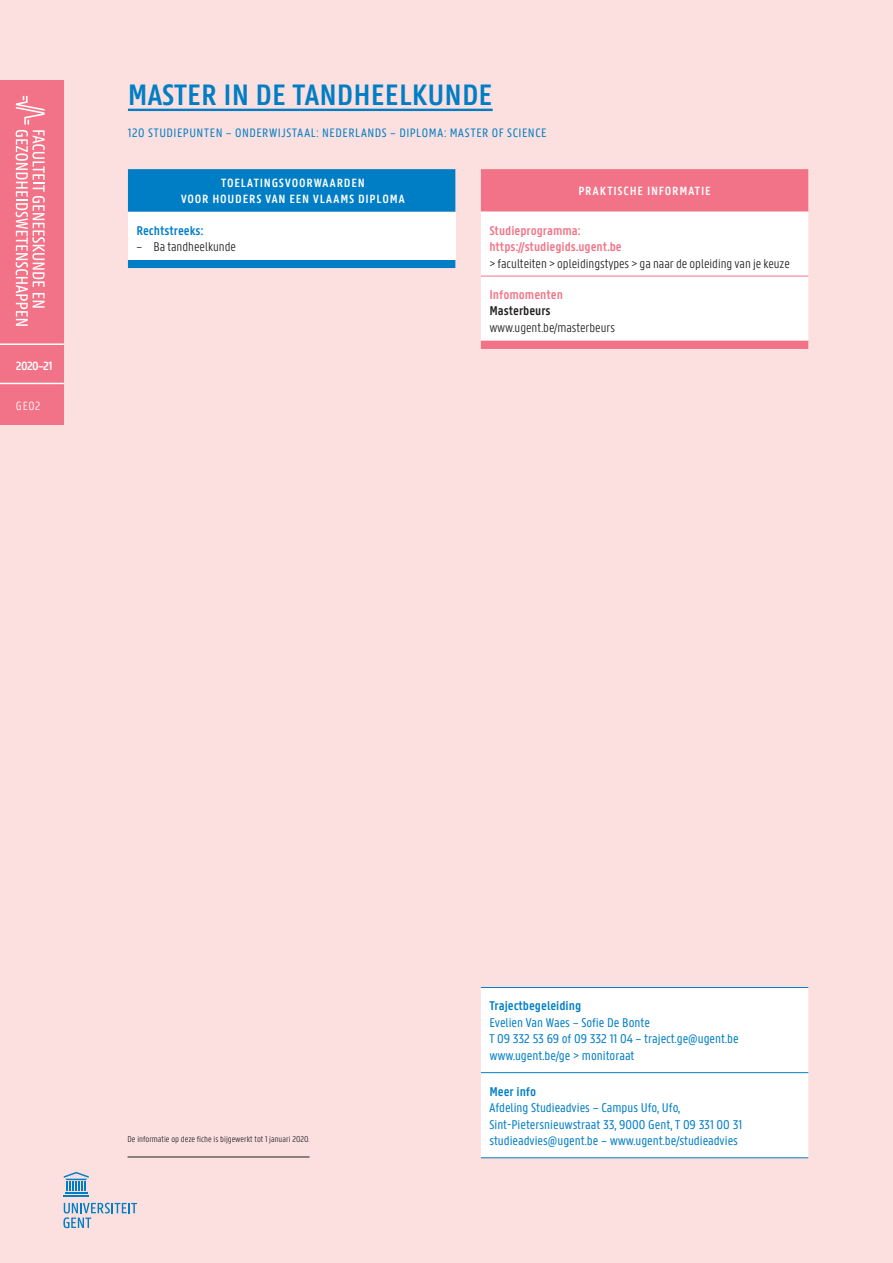
<style>
.page{position:relative;width:893px;height:1263px;background:#fce0e0}
.page>*{position:absolute;margin:0;border:0;box-sizing:border-box;transform-origin:0 0}
.t1{font:600 31.5px "U Gent Panno Text";color:#007ec5}
.t2{font:13.5px/16.5px "U Gent Panno Text";color:#007ec5}
.t3{font:300 13.5px "U Gent Panno Text";color:#231f20}
.t4{font:600 13.5px/16.5px "U Gent Panno Text";color:#f27387}
.t5{font:600 13.5px "U Gent Panno Text";color:#007ec5}
.t6{font:600 13.5px "U Gent Panno Text";color:#231f20}
.t7{font:13.05px "U Gent Panno Text";letter-spacing:.04em;color:#007ec5}
.t8{font:600 12.75px/15.8px "U Gent Panno Text";letter-spacing:.06em;color:#fff;text-align:center}
.t9{font:300 12.75px "U Gent Panno Text";color:#fff}
.t10{font:300 9px "U Gent Panno Text";color:#231f20}
</style>
<div class="page">
<div style="left:0;top:80px;width:64px;height:344px;background:#f27387"></div>
<svg style="left:16px;top:96px;width:29px;height:230px"></svg>
<hr style="left:0;top:343px;width:64px;height:2px;background:#fff">
<hr style="left:0;top:383px;width:64px;height:1px;background:#fff">
<hr style="left:65px;top:1192px;width:22px;height:2px;background:#007ec5">
<hr style="left:64px;top:1195px;width:25px;height:2px;background:#007ec5">
<svg style="left:64px;top:1172px;width:25px;height:19px"></svg>
<svg style="left:63px;top:1203px;width:74px;height:25px"></svg>
<hr style="left:128px;top:109px;width:365px;height:2px;background:#007ec5">
<div style="left:481px;top:988px;width:327px;height:169px;background:#fff"></div>
<hr style="left:481px;top:987px;width:327px;height:1px;background:#007ec5">
<hr style="left:481px;top:1072px;width:327px;height:1px;background:#007ec5">
<hr style="left:481px;top:1157px;width:327px;height:1px;background:#007ec5">
<div style="left:128px;top:169px;width:327px;height:99px;background:#007ec5"></div>
<div style="left:128px;top:212px;width:327px;height:48px;background:#fff"></div>
<div style="left:481px;top:169px;width:327px;height:180px;background:#f27387"></div>
<div style="left:481px;top:212px;width:327px;height:128px;background:#fff"></div>
<hr style="left:481px;top:276px;width:327px;height:1px;background:#f27387">
<hr style="left:128px;top:1157px;width:182px;height:1px;background:#231f20">
<p class="t8" style="left:16px;top:357px;width:38px">2020–21</p>
<p class="t9" style="left:16px;top:398px;width:26px">GE02</p>
<h1 class="t1" style="left:128px;top:76px;width:366px">MASTER IN DE TANDHEELKUNDE</h1>
<p class="t7" style="left:128px;top:125px;width:420px">120 STUDIEPUNTEN – ONDERWIJSTAAL: NEDERLANDS – DIPLOMA: MASTER OF SCIENCE</p>
<p class="t8" style="left:181px;top:175px;width:225px">TOELATINGSVOORWAARDEN<br>VOOR HOUDERS VAN EEN VLAAMS DIPLOMA</p>
<p class="t5" style="left:136px;top:222px;width:68px">Rechtstreeks:</p>
<p class="t3" style="left:136px;top:239px;width:101px">– Ba tandheelkunde</p>
<p class="t8" style="left:578px;top:183px;width:134px">PRAKTISCHE INFORMATIE</p>
<p class="t4" style="left:489px;top:222px;width:134px">Studieprogramma: https://studiegids.ugent.be</p>
<p class="t3" style="left:489px;top:255px;width:302px">&gt; faculteiten &gt; opleidingstypes &gt; ga naar de opleiding van je keuze</p>
<p class="t4" style="left:489px;top:286px;width:75px">Infomomenten</p>
<p class="t6" style="left:489px;top:303px;width:63px">Masterbeurs</p>
<p class="t3" style="left:489px;top:320px;width:127px">www.ugent.be/masterbeurs</p>
<p class="t10" style="left:128px;top:1134px;width:183px">De informatie op deze fiche is bijgewerkt tot 1 januari 2020.</p>
<p class="t5" style="left:489px;top:998px;width:93px">Trajectbegeleiding</p>
<p class="t2" style="left:489px;top:1014px;width:251px">Evelien Van Waes – Sofie De Bonte<br>T 09 332 53 69 of 09 332 11 04 – traject.ge@ugent.be www.ugent.be/ge &gt; monitoraat</p>
<p class="t5" style="left:489px;top:1083px;width:48px">Meer info</p>
<p class="t2" style="left:489px;top:1099px;width:254px">Afdeling Studieadvies – Campus Ufo, Ufo,<br>Sint-Pietersnieuwstraat 33, 9000 Gent, T 09 331 00 31 studieadvies@ugent.be – www.ugent.be/studieadvies</p>
</div>
